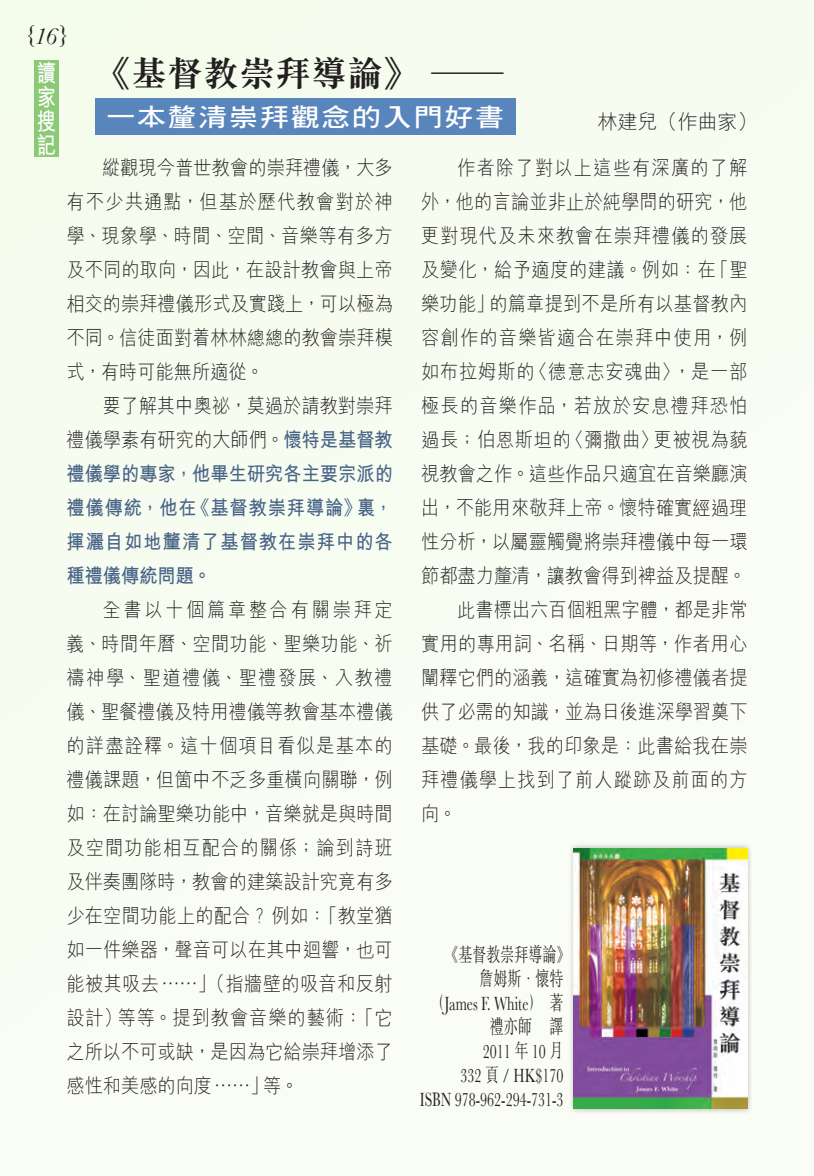
<style>
.page{position:relative;width:814px;height:1176px;background:#fff}
.page>*{position:absolute;margin:0;border:0;box-sizing:border-box;transform-origin:0 0}
.t1{font:700 36px "M Sung HK";color:#231f20}
.t2{font:25.2px "DF Hei Std W7";letter-spacing:.065em;color:#fff;scale:1.14 1}
._2012_眉題{font:700 24px/24px "M Hei HK";color:#fff;text-align:justify;scale:.8 1}
._2012_number{font:italic 24px "Baskerville";color:#231f20}
._2012_newsletter_tex{font:300 20px/34px "M Hei HK";color:#231f20;text-align:justify;scale:.91 1}
._2012_newsletter_tex-2{font:300 20px/34px "M Hei HK";color:#231f20;text-align:justify;scale:.88 1}
._2012_newsletter_tex-3{font:700 20px/34px "M Hei HK";letter-spacing:.05em;color:#486487;text-align:justify;scale:.91 1}
.t3{font:20px "Baskerville";color:#231f20;scale:.7 1}
.t4{font:300 20px "M Sung HK";color:#231f20;scale:.7 1}
._2012_name_sung{font:300 20px "M Hei HK";color:#231f20}
.s1{font-weight:300;color:#231f20}
.s2{font-family:"M Sung HK";font-weight:300}
</style>
<div class="page">
<div style="left:0;top:0;width:813px;height:1176px;background:#f8fdf2"></div>
<div style="left:34px;top:61px;width:25px;height:96px;background:#8bc976"></div>
<div style="left:567px;top:842px;width:186px;height:272px;background:#231f20;opacity:.35"></div>
<img style="left:573px;top:848px;width:174px;height:260px">
<div style="left:95px;top:99px;width:420px;height:36px;background:#5885bb"></div>
<p class="_2012_number" style="left:25px;top:21px;width:45px">{16}</p>
<p class="_2012_眉題" style="left:37px;top:60px;width:25px">讀家搜記</p>
<p class="t1" style="left:95px;top:49px;width:409px">《基督教崇拜導論》 ——</p>
<p class="t2" style="left:106px;top:103px;width:350px">一本釐清崇拜觀念的入門好書</p>
<p class="_2012_name_sung" style="left:597px;top:108px;width:161px">林建兒（作曲家）</p>
<p class="_2012_newsletter_tex-2" style="left:66px;top:149px;width:372px;text-indent:36px">縱觀現今普世教會的崇拜禮儀，大多有不少共通點，但基於歷代教會對於神學、現象學、時間、空間、音樂等有多方及不同的取向，因此，在設計教會與上帝相交的崇拜禮儀形式及實踐上，可以極為不同。信徒面對着林林總總的教會崇拜模式，有時可能無所適從。</p>
<p class="_2012_newsletter_tex-3" style="left:66px;top:387px;width:360px;text-indent:36px"><span class="s1">要了解其中奧祕，莫過於請教對崇拜禮儀學素有研究的大師們。</span>懷特是基督教禮儀學的專家，他畢生研究各主要宗派的禮儀傳統，他在《基督教崇拜導論》裏，揮灑自如地釐清了基督教在崇拜中的各種禮儀傳統問題。</p>
<p class="_2012_newsletter_tex" style="left:66px;top:591px;width:360px;text-indent:36px">全書以十個篇章整合有關崇拜定義、時間年曆、空間功能、聖樂功能、祈禱神學、聖道禮儀、聖禮發展、入教禮儀、聖餐禮儀及特用禮儀等教會基本禮儀的詳盡詮釋。這十個項目看似是基本的禮儀課題，但箇中不乏多重橫向關聯，例如：在討論聖樂功能中，音樂就是與時間及空間功能相互配合的關係；論到詩班及伴奏團隊時，教會的建築設計究竟有多少在空間功能上的配合？例如：「教堂猶如一件樂器，聲音可以在其中迴響，也可能被其吸去……」（指牆壁的吸音和反射設計）等等。提到教會音樂的藝術：「它之所以不可或缺，是因為它給崇拜增添了感性和美感的向度……」等。</p>
<p class="_2012_newsletter_tex" style="left:421px;top:149px;width:360px;text-indent:36px">作者除了對以上這些有深廣的了解外，他的言論並非止於純學問的研究，他更對現代及未來教會在崇拜禮儀的發展及變化，給予適度的建議。例如：在「聖樂功能」的篇章提到不是所有以基督教內容創作的音樂皆適合在崇拜中使用，例如布拉姆斯的〈德意志安魂曲〉，是一部極長的音樂作品，若放於安息禮拜恐怕過長；伯恩斯坦的〈彌撒曲〉更被視為藐視教會之作。這些作品只適宜在音樂廳演出，不能用來敬拜上帝。懷特確實經過理性分析，以屬靈觸覺將崇拜禮儀中每一環節都盡力釐清，讓教會得到裨益及提醒。</p>
<p class="_2012_newsletter_tex" style="left:421px;top:591px;width:360px;text-indent:36px">此書標出六百個粗黑字體，都是非常實用的專用詞、名稱、日期等，作者用心闡釋它們的涵義，這確實為初修禮儀者提供了必需的知識，並為日後進深學習奠下基礎。最後，我的印象是：此書給我在崇拜禮儀學上找到了前人蹤跡及前面的方向。</p>
<p class="t4" style="left:444px;top:940px;width:181px">《基督教崇拜導論》</p>
<p class="t4" style="left:479px;top:964px;width:122px">詹姆斯．懷特</p>
<p class="t3" style="left:430px;top:992px;width:191px"><span class="s2">（</span>James F. White<span class="s2">）　著</span></p>
<p class="t4" style="left:489px;top:1012px;width:106px">禮亦師　譯</p>
<p class="t3" style="left:482px;top:1040px;width:117px">2011 <span class="s2">年</span> 10 <span class="s2">月</span></p>
<p class="t3" style="left:460px;top:1064px;width:148px">332 <span class="s2">頁</span> / HK$170</p>
<p class="t3" style="left:419px;top:1088px;width:207px">ISBN 978-962-294-731-3</p>
</div>
